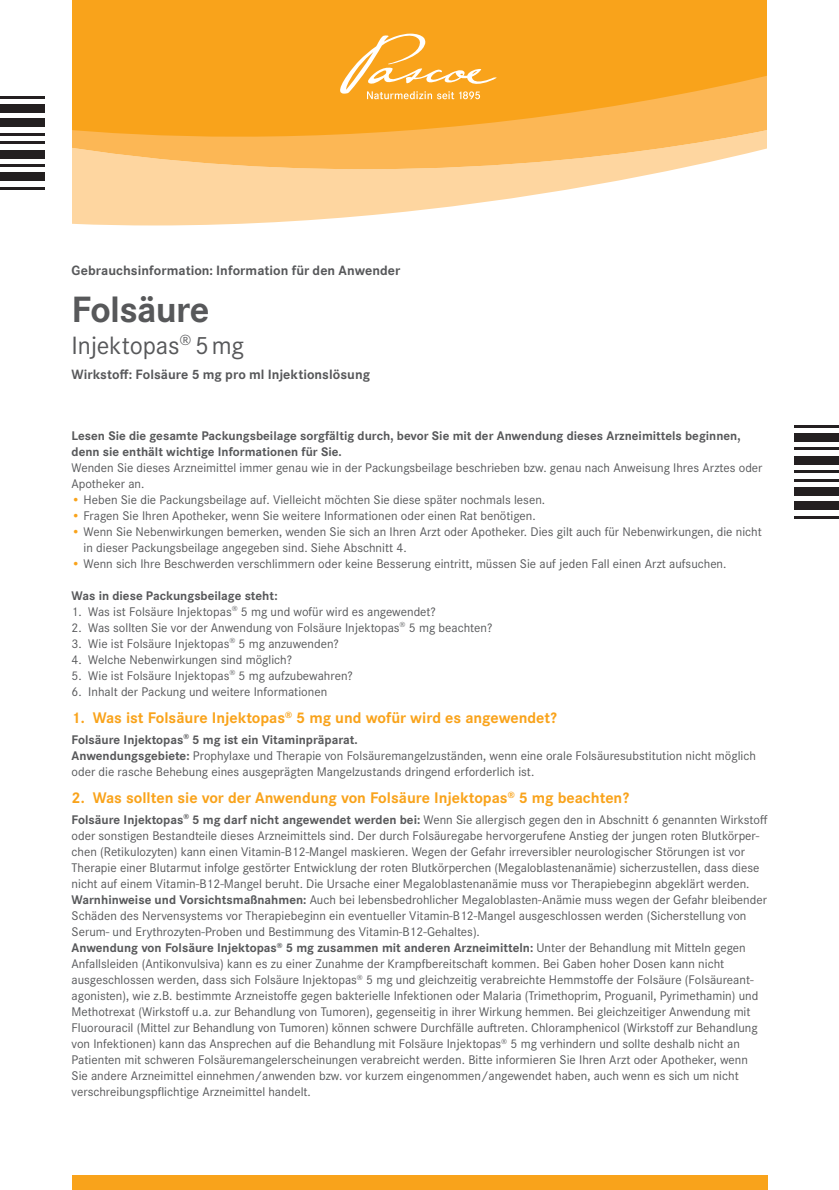
<style>
.page{position:relative;width:839px;height:1190px;background:#fff}
.page>*{position:absolute;margin:0;border:0;box-sizing:border-box;transform-origin:0 0}
.t1{font:700 38px "Corporate S Pro";letter-spacing:-.02em;color:#57585a}
.t2{font:26px "Corporate S Pro";letter-spacing:-.005em;color:#57585a}
.t3{font:700 16px "Corporate S Pro";color:#f9a31b}
.t4{font:700 14px "Corporate S Pro";letter-spacing:.005em;color:#57585a}
.t5{font:13px/16px "Corporate S Pro";color:#57585a}
.t6{font:700 13px/16px "Corporate S Pro";color:#57585a}
.s1{color:#f9a31b}
.s2{font-weight:700}
</style>
<div class="page">
<svg style="left:72px;top:185px;width:521px;height:40px;fill:#fed6a0"></svg>
<svg style="left:72px;top:0;width:695px;height:185px;fill:#f9a31b"></svg>
<svg style="left:340px;top:34px;width:156px;height:65px"></svg>
<div style="left:72px;top:1174px;width:694px;height:16px;background:#f9a31b"></div>
<hr style="left:0;top:187px;width:45px;height:2px;background:#231f20">
<div style="left:0;top:172px;width:45px;height:9px;background:#231f20"></div>
<hr style="left:0;top:164px;width:45px;height:3px;background:#231f20">
<div style="left:0;top:150px;width:45px;height:8px;background:#231f20"></div>
<hr style="left:0;top:141px;width:45px;height:3px;background:#231f20">
<hr style="left:0;top:133px;width:45px;height:3px;background:#231f20">
<div style="left:0;top:119px;width:45px;height:8px;background:#231f20"></div>
<div style="left:0;top:104px;width:45px;height:9px;background:#231f20"></div>
<hr style="left:0;top:96px;width:45px;height:3px;background:#231f20">
<hr style="left:793px;top:425px;width:45px;height:3px;background:#231f20">
<div style="left:793px;top:433px;width:45px;height:9px;background:#231f20"></div>
<hr style="left:793px;top:447px;width:45px;height:3px;background:#231f20">
<div style="left:793px;top:456px;width:45px;height:8px;background:#231f20"></div>
<hr style="left:793px;top:470px;width:45px;height:3px;background:#231f20">
<hr style="left:793px;top:479px;width:45px;height:2px;background:#231f20">
<div style="left:793px;top:487px;width:45px;height:9px;background:#231f20"></div>
<div style="left:793px;top:501px;width:45px;height:9px;background:#231f20"></div>
<hr style="left:793px;top:515px;width:45px;height:3px;background:#231f20">
<p class="t4" style="left:71px;top:260px;width:330px">Gebrauchsinformation: Information für den Anwender</p>
<h1 class="t1" style="left:71px;top:279px;width:139px">Folsäure</h1>
<h2 class="t2" style="left:71px;top:326px;width:174px">Injektopas<sup>®</sup> 5mg</h2>
<p class="t4" style="left:71px;top:364px;width:300px">Wirkstoff: Folsäure 5 mg pro ml Injektionslösung</p>
<p class="t6" style="left:71px;top:426px;width:670px">Lesen Sie die gesamte Packungsbeilage sorgfältig durch, bevor Sie mit der Anwendung dieses Arzneimittels beginnen, denn sie enthält wichtige Informationen für Sie.</p>
<p class="t5" style="left:71px;top:458px;width:692px">Wenden Sie dieses Arzneimittel immer genau wie in der Packungsbeilage beschrieben bzw. genau nach Anweisung Ihres Arztes oder<br>Apotheker an.</p>
<p class="t5" style="left:71px;top:490px;width:475px"><span class="s1">•</span> Heben Sie die Packungsbeilage auf. Vielleicht möchten Sie diese später nochmals lesen.</p>
<p class="t5" style="left:71px;top:506px;width:465px"><span class="s1">•</span> Fragen Sie Ihren Apotheker, wenn Sie weitere Informationen oder einen Rat benötigen.</p>
<p class="t5" style="left:83px;top:522px;width:679px;text-indent:-12px"><span class="s1">•</span> Wenn Sie Nebenwirkungen bemerken, wenden Sie sich an Ihren Arzt oder Apotheker. Dies gilt auch für Nebenwirkungen, die nicht in dieser Packungsbeilage angegeben sind. Siehe Abschnitt 4.</p>
<p class="t5" style="left:71px;top:554px;width:656px"><span class="s1">•</span> Wenn sich Ihre Beschwerden verschlimmern oder keine Besserung eintritt, müssen Sie auf jeden Fall einen Arzt aufsuchen.</p>
<p class="t6" style="left:71px;top:586px;width:207px">Was in diese Packungsbeilage steht:</p>
<p class="t5" style="left:71px;top:602px;width:365px">1. Was ist Folsäure Injektopas<sup>®</sup> 5 mg und wofür wird es angewendet?</p>
<p class="t5" style="left:71px;top:618px;width:422px">2. Was sollten Sie vor der Anwendung von Folsäure Injektopas<sup>®</sup> 5 mg beachten?</p>
<p class="t5" style="left:71px;top:634px;width:269px">3. Wie ist Folsäure Injektopas<sup>®</sup> 5 mg anzuwenden?</p>
<p class="t5" style="left:71px;top:650px;width:222px">4. Welche Nebenwirkungen sind möglich?</p>
<p class="t5" style="left:71px;top:666px;width:283px">5. Wie ist Folsäure Injektopas<sup>®</sup> 5 mg aufzubewahren?</p>
<p class="t5" style="left:71px;top:682px;width:257px">6. Inhalt der Packung und weitere Informationen</p>
<p class="t3" style="left:71px;top:705px;width:486px">1. Was ist Folsäure Injektopas<sup>®</sup> 5 mg und wofür wird es angewendet?</p>
<p class="t5" style="left:71px;top:730px;width:685px"><span class="s2">Folsäure Injektopas</span><sup>®</sup> <span class="s2">5 mg ist ein Vitaminpräparat.<br>Anwendungsgebiete:</span> Prophylaxe und Therapie von Folsäuremangelzuständen, wenn eine orale Folsäuresubstitution nicht möglich oder die rasche Behebung eines ausgeprägten Mangelzustands dringend erforderlich ist.</p>
<p class="t3" style="left:71px;top:785px;width:558px">2. Was sollten sie vor der Anwendung von Folsäure Injektopas<sup>®</sup> 5 mg beachten?</p>
<p class="t5" style="left:71px;top:810px;width:697px"><span class="s2">Folsäure Injektopas</span><sup>®</sup> <span class="s2">5 mg darf nicht angewendet werden bei:</span> Wenn Sie allergisch gegen den in Abschnitt 6 genannten Wirkstoff oder sonstigen Bestandteile dieses Arzneimittels sind. Der durch Folsäuregabe hervorgerufene Anstieg der jungen roten Blutkörper&shy;chen (Retikulozyten) kann einen Vitamin-B12-Mangel maskieren. Wegen der Gefahr irreversibler neurologischer Störungen ist vor Therapie einer Blutarmut infolge gestörter Entwicklung der roten Blutkörperchen (Megaloblastenanämie) sicherzustellen, dass diese nicht auf einem Vitamin-B12-Mangel beruht. Die Ursache einer Megaloblastenanämie muss vor Therapiebeginn abgeklärt werden.<br><span class="s2">Warnhinweise und Vorsichtsmaßnahmen:</span> Auch bei lebensbedrohlicher Megaloblasten-Anämie muss wegen der Gefahr bleibender Schäden des Nervensystems vor Therapiebeginn ein eventueller Vitamin-B12-Mangel ausgeschlossen werden (Sicherstellung von Serum- und Erythrozyten-Proben und Bestimmung des Vitamin-B12-Gehaltes).<br><span class="s2">Anwendung von Folsäure Injektopas</span><sup>®</sup> <span class="s2">5 mg zusammen mit anderen Arzneimitteln:</span> Unter der Behandlung mit Mitteln gegen Anfallsleiden (Antikonvulsiva) kann es zu einer Zunahme der Krampfbereitschaft kommen. Bei Gaben hoher Dosen kann nicht ausgeschlossen werden, dass sich Folsäure Injektopas<sup>®</sup> 5 mg und gleichzeitig verabreichte Hemmstoffe der Folsäure (Folsäureant&shy;agonisten), wie z.B. bestimmte Arzneistoffe gegen bakterielle Infektionen oder Malaria (Trimethoprim, Proguanil, Pyrimethamin) und Methotrexat (Wirkstoff u.a. zur Behandlung von Tumoren), gegenseitig in ihrer Wirkung hemmen. Bei gleichzeitiger Anwendung mit Fluorouracil (Mittel zur Behandlung von Tumoren) können schwere Durchfälle auftreten. Chloramphenicol (Wirkstoff zur Behandlung von Infektionen) kann das Ansprechen auf die Behandlung mit Folsäure Injektopas<sup>®</sup> 5 mg verhindern und sollte deshalb nicht an Patienten mit schweren Folsäuremangelerscheinungen verabreicht werden. Bitte informieren Sie Ihren Arzt oder Apotheker, wenn Sie andere Arzneimittel einnehmen/anwenden bzw. vor kurzem eingenommen/angewendet haben, auch wenn es sich um nicht verschreibungspflichtige Arzneimittel handelt.</p>
</div>
